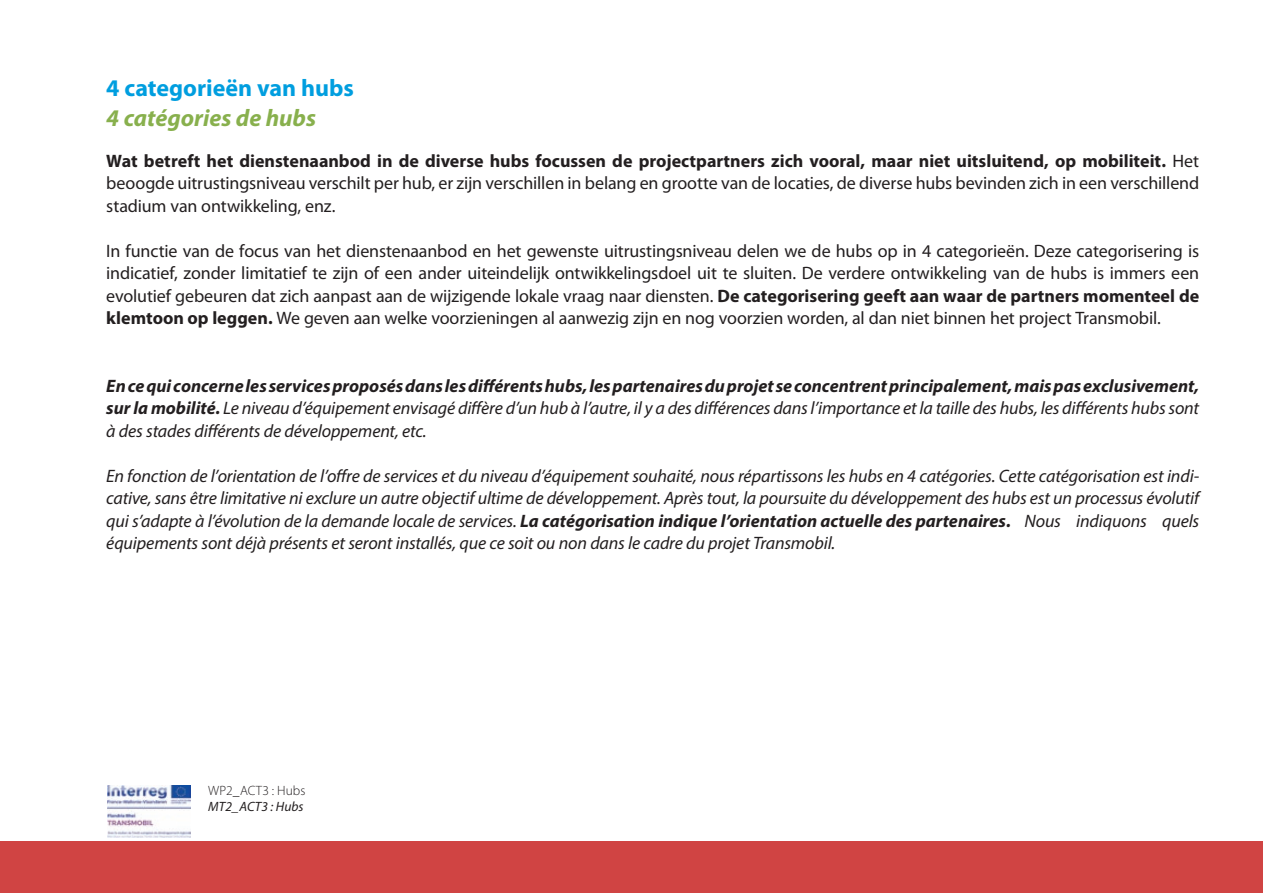
<style>
.page{position:relative;width:1263px;height:893px;background:#fff}
.page>*{position:absolute;margin:0;border:0;box-sizing:border-box;transform-origin:0 0}
._1_titel_NL{font:700 24px "Myriad Pro";color:#009edf}
._1b_Titel_FR{font:italic 700 24px "Myriad Pro";color:#88b04d}
._2_body_NL{font:italic 18px/22.5px "Myriad Pro";letter-spacing:-.01em;color:#231f20;text-align:justify}
._2_body_NL-2{font:18px/22.5px "Myriad Pro";letter-spacing:-.005em;color:#231f20;text-align:justify}
.t1{font:300 13.5px "Myriad Pro";color:#231f20}
.t2{font:italic 13.5px "Myriad Pro";letter-spacing:.005em;color:#231f20}
.s1{font-weight:700}
</style>
<div class="page">
<div style="left:0;top:842px;width:1263px;height:51px;background:#d04443"></div>
<img style="left:107px;top:785px;width:83px;height:53px">
<p class="_1_titel_NL" style="left:106px;top:72px;width:249px">4 categorieën van hubs</p>
<p class="_1b_Titel_FR" style="left:106px;top:102px;width:211px">4 catégories de hubs</p>
<p class="_2_body_NL-2" style="left:106px;top:149px;width:1094px"><span class="s1">Wat betreft het dienstenaanbod in de diverse hubs focussen de projectpartners zich vooral, maar niet uitsluitend, op mobiliteit.</span> Het beoogde uitrustingsniveau verschilt per hub, er zijn verschillen in belang en grootte van de locaties, de diverse hubs bevinden zich in een verschillend stadium van ontwikkeling, enz.</p>
<p class="_2_body_NL-2" style="left:106px;top:239px;width:1094px">In functie van de focus van het dienstenaanbod en het gewenste uitrustingsniveau delen we de hubs op in 4 categorieën. Deze categorisering is indicatief, zonder limitatief te zijn of een ander uiteindelijk ontwikkelingsdoel uit te sluiten. De verdere ontwikkeling van de hubs is immers een evolutief gebeuren dat zich aanpast aan de wijzigende lokale vraag naar diensten. <span class="s1">De categorisering geeft aan waar de partners momenteel de klemtoon op leggen.</span> We geven aan welke voorzieningen al aanwezig zijn en nog voorzien worden, al dan niet binnen het project Transmobil.</p>
<p class="_2_body_NL" style="left:106px;top:374px;width:1094px"><span class="s1">En ce qui concerne les services proposés dans les différents hubs, les partenaires du projet se concentrent principalement, mais pas exclusivement, sur la mobilité.</span> Le niveau d’équipement envisagé diffère d’un hub à l’autre, il y a des différences dans l’importance et la taille des hubs, les différents hubs sont à des stades différents de développement, etc.</p>
<p class="_2_body_NL" style="left:106px;top:464px;width:1094px">En fonction de l’orientation de l’offre de services et du niveau d’équipement souhaité, nous répartissons les hubs en 4 catégories. Cette catégorisation est indi&shy;cative, sans être limitative ni exclure un autre objectif ultime de développement. Après tout, la poursuite du développement des hubs est un processus évolutif qui s’adapte à l’évolution de la demande locale de services. <span class="s1">La catégorisation indique l’orientation actuelle des partenaires.</span> Nous indiquons quels équipements sont déjà présents et seront installés, que ce soit ou non dans le cadre du projet Transmobil.</p>
<p class="t1" style="left:208px;top:782px;width:99px">WP2_ACT3 : Hubs</p>
<p class="t2" style="left:208px;top:798px;width:97px">MT2_ACT3 : Hubs</p>
</div>
